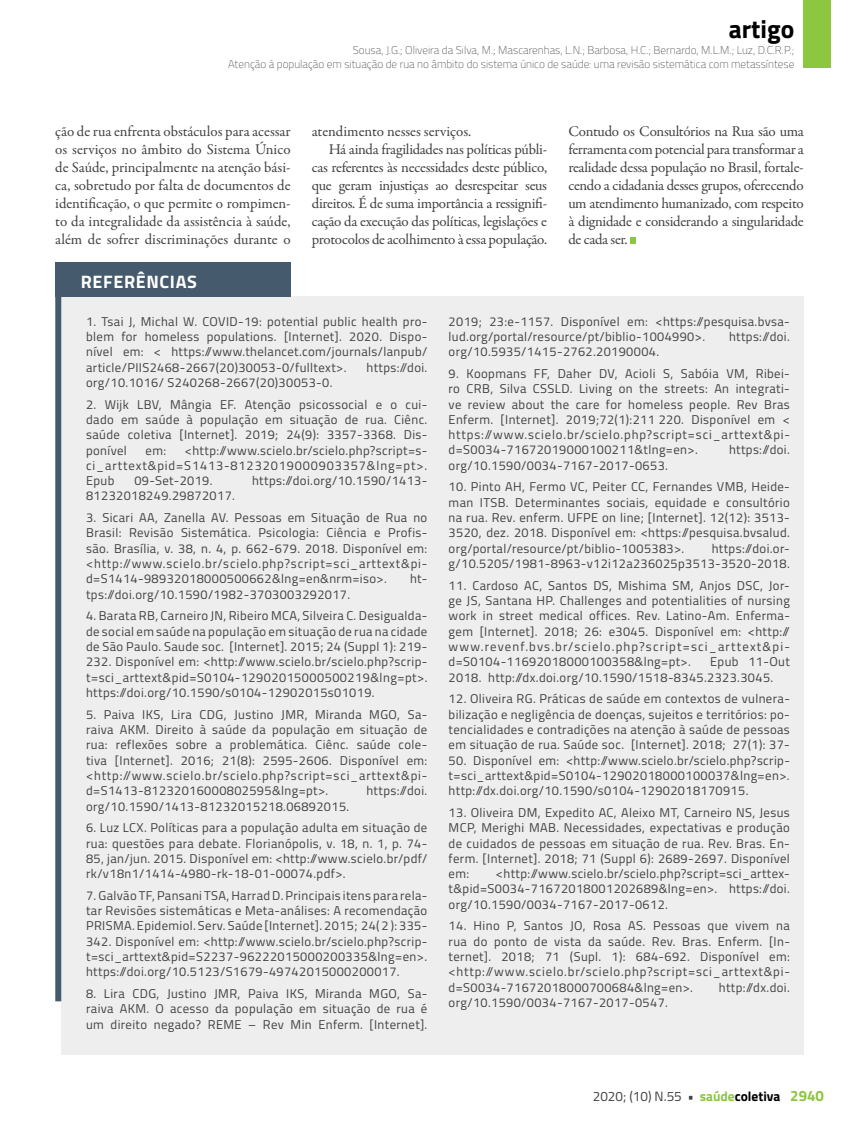
<style>
.page{position:relative;width:859px;height:1132px;background:#fff}
.page>*{position:absolute;margin:0;border:0;box-sizing:border-box;transform-origin:0 0}
.t1{font:700 25.5px "Titillium";color:#000}
.t2{font:700 18px "Titillium";letter-spacing:.035em;color:#fff}
.t3{font:15px/18px "Garamond Premr Pro";letter-spacing:-.02em;color:#414042;text-align:justify}
.t4{font:15px "Garamond Premr Pro";color:#414042}
.t5{font:13.5px "Titillium";color:#414042}
.t6{font:12.75px/15.3px "Titillium";letter-spacing:.03em;color:#414042;text-align:justify}
.t7{font:100 11.25px/13.5px "Titillium";color:#414042;text-align:right}
.s1{font-weight:700}
.s2{font-weight:700;color:#8dc63f}
.s3{font-weight:700;color:#000}
.s4{font-weight:700;font-size:15px;color:#8dc63f}
</style>
<div class="page">
<div style="left:804px;top:0;width:27px;height:68px;background:#8dc63f"></div>
<svg style="left:630px;top:238px;width:6px;height:6px"></svg>
<div style="left:61px;top:296px;width:743px;height:758px;background:#eeeeef"></div>
<div style="left:55px;top:262px;width:236px;height:35px;background:#455a6c"></div>
<div style="left:55px;top:278px;width:6px;height:722px;background:#455a6c"></div>
<h1 class="t1" style="left:729px;top:10px;width:67px">artigo</h1>
<p class="t7" style="left:228px;top:43px;width:568px">Sousa, J.G.; Oliveira da Silva, M.; Mascarenhas, L.N.; Barbosa, H.C.; Bernardo, M.L.M.; Luz, D.C.R.P.;<br>Atenção à população em situação de rua no âmbito do sistema único de saúde: uma revisão sistemática com metassíntese</p>
<p class="t3" style="left:55px;top:122px;width:237px">ção de rua enfrenta obstáculos para acessar os serviços no âmbito do Sistema Único de Saúde, principalmente na atenção bási&shy;ca, sobretudo por falta de documentos de identificação, o que permite o rompimen&shy;to da integralidade da assistência à saúde, além de sofrer discriminações durante o</p>
<p class="t4" style="left:312px;top:122px;width:161px">atendimento nesses serviços.</p>
<p class="t3" style="left:329px;top:140px;width:220px">Há ainda fragilidades nas políticas públi-</p>
<p class="t3" style="left:312px;top:158px;width:237px">cas referentes às necessidades deste público,</p>
<p class="t3" style="left:312px;top:176px;width:237px">que geram injustiças ao desrespeitar seus</p>
<p class="t3" style="left:312px;top:194px;width:237px">direitos. É de suma importância a ressignifi-</p>
<p class="t3" style="left:312px;top:212px;width:237px">cação da execução das políticas, legislações e</p>
<p class="t3" style="left:312px;top:230px;width:237px">protocolos de acolhimento à essa população.</p>
<p class="t3" style="left:568px;top:122px;width:237px">Contudo os Consultórios na Rua são uma ferramenta com potencial para transformar a realidade dessa população no Brasil, fortale&shy;cendo a cidadania desses grupos, oferecendo um atendimento humanizado, com respeito à dignidade e considerando a singularidade de cada ser.</p>
<h2 class="t2" style="left:81px;top:267px;width:117px">REFERÊNCIAS</h2>
<p class="t6" style="left:86px;top:313px;width:343px">1. Tsai J, Michal W. COVID-19: potential public health pro&shy;blem for homeless populations. [Internet]. 2020. Dispo&shy;nível em: &lt; https://www.thelancet.com/journals/lanpub/ article/PIIS2468-2667(20)30053-0/fulltext&gt;.</p>
<p class="t6" style="left:366px;top:359px;width:62px">https://doi.</p>
<p class="t6" style="left:86px;top:374px;width:248px">org/10.1016/ S240268-2667(20)30053-0.</p>
<p class="t6" style="left:86px;top:395px;width:343px">2. Wijk LBV, Mângia EF. Atenção psicossocial e o cui&shy;dado em saúde à população em situação de rua. Ciênc. saúde coletiva [Internet]. 2019; 24(9): 3357-3368. Dis&shy;ponível</p>
<p class="t6" style="left:86px;top:441px;width:343px;text-indent:99px">&lt;http://www.scielo.br/scielo.php?script=s&shy;ci_arttext&amp;pid=S1413-81232019000903357&amp;lng=pt&gt;.<br>Epub</p>
<p class="t6" style="left:146px;top:441px;width:22px">em:</p>
<p class="t6" style="left:134px;top:472px;width:80px">09-Set-2019.</p>
<p class="t6" style="left:252px;top:472px;width:177px">https://doi.org/10.1590/1413-</p>
<p class="t6" style="left:86px;top:487px;width:150px">81232018249.29872017.</p>
<p class="t6" style="left:86px;top:509px;width:343px">3. Sicari AA, Zanella AV. Pessoas em Situação de Rua no Brasil: Revisão Sistemática. Psicologia: Ciência e Profis&shy;são. Brasília, v. 38, n. 4, p. 662-679. 2018. Disponível em: &lt;http://www.scielo.br/scielo.php?script=sci_arttext&amp;pi&shy;d=S1414-98932018000500662&amp;lng=en&amp;nrm=iso&gt;.</p>
<p class="t6" style="left:410px;top:570px;width:19px">ht-</p>
<p class="t6" style="left:86px;top:585px;width:266px">tps://doi.org/10.1590/1982-3703003292017.</p>
<p class="t6" style="left:86px;top:607px;width:343px">4. Barata RB, Carneiro JN, Ribeiro MCA, Silveira C. Desigualda&shy;de social em saúde na população em situação de rua na cidade de São Paulo. Saude soc. [Internet]. 2015; 24 (Suppl 1): 219- 232. Disponível em: &lt;http://www.scielo.br/scielo.php?scrip&shy;t=sci_arttext&amp;pid=S0104-12902015000500219&amp;lng=pt&gt;. https://doi.org/10.1590/s0104-12902015s01019.</p>
<p class="t6" style="left:86px;top:705px;width:343px">5. Paiva IKS, Lira CDG, Justino JMR, Miranda MGO, Sa&shy;raiva AKM. Direito à saúde da população em situação de rua: reflexões sobre a problemática. Ciênc. saúde cole&shy;tiva [Internet]. 2016; 21(8): 2595-2606. Disponível em: &lt;http://www.scielo.br/scielo.php?script=sci_arttext&amp;pi&shy;d=S1413-81232016000802595&amp;lng=pt&gt;.</p>
<p class="t6" style="left:366px;top:782px;width:62px">https://doi.</p>
<p class="t6" style="left:86px;top:797px;width:265px">org/10.1590/1413-81232015218.06892015.</p>
<p class="t6" style="left:86px;top:819px;width:343px">6. Luz LCX. Políticas para a população adulta em situação de rua: questões para debate. Florianópolis, v. 18, n. 1, p. 74- 85, jan/jun. 2015. Disponível em: &lt;http://www.scielo.br/pdf/ rk/v18n1/1414-4980-rk-18-01-00074.pdf&gt;.</p>
<p class="t6" style="left:86px;top:886px;width:343px">7. Galvão TF, Pansani TSA, Harrad D. Principais itens para rela&shy;tar Revisões sistemáticas e Meta-análises: A recomendação PRISMA. Epidemiol. Serv. Saúde [Internet]. 2015; 24( 2 ): 335- 342. Disponível em: &lt;http://www.scielo.br/scielo.php?scrip&shy;t=sci_arttext&amp;pid=S2237-96222015000200335&amp;lng=en&gt;. https://doi.org/10.5123/S1679-49742015000200017.</p>
<p class="t6" style="left:86px;top:985px;width:343px">8. Lira CDG, Justino JMR, Paiva IKS, Miranda MGO, Sa&shy;raiva AKM. O acesso da população em situação de rua é um direito negado? REME – Rev Min Enferm. [Internet].</p>
<p class="t6" style="left:449px;top:313px;width:343px">2019; 23:e-1157. Disponível em: &lt;https://pesquisa.bvsa&shy;lud.org/portal/resource/pt/biblio-1004990&gt;.</p>
<p class="t6" style="left:729px;top:328px;width:62px">https://doi.</p>
<p class="t6" style="left:449px;top:343px;width:212px">org/10.5935/1415-2762.20190004.</p>
<p class="t6" style="left:449px;top:365px;width:343px">9. Koopmans FF, Daher DV, Acioli S, Sabóia VM, Ribei&shy;ro CRB, Silva CSSLD. Living on the streets: An integrati&shy;ve review about the care for homeless people. Rev Bras Enferm. [Internet]. 2019;72(1):211‐220. Disponível em &lt; https://www.scielo.br/scielo.php?script=sci_arttext&amp;pi&shy;d=S0034-71672019000100211&amp;tlng=en&gt;.</p>
<p class="t6" style="left:729px;top:441px;width:62px">https://doi.</p>
<p class="t6" style="left:449px;top:457px;width:221px">org/10.1590/0034-7167-2017-0653.</p>
<p class="t6" style="left:449px;top:478px;width:343px">10. Pinto AH, Fermo VC, Peiter CC, Fernandes VMB, Heide&shy;man ITSB. Determinantes sociais, equidade e consultório na rua. Rev. enferm. UFPE on line; [Internet]. 12(12): 3513- 3520, dez. 2018. Disponível em: &lt;https://pesquisa.bvsalud. org/portal/resource/pt/biblio-1005383&gt;.</p>
<p class="t6" style="left:449px;top:540px;width:343px;text-align:right">https://doi.or&shy;g/10.5205/1981-8963-v12i12a236025p3513-3520-2018.</p>
<p class="t6" style="left:449px;top:577px;width:343px">11. Cardoso AC, Santos DS, Mishima SM, Anjos DSC, Jor&shy;ge JS, Santana HP. Challenges and potentialities of nursing work in street medical offices. Rev. Latino-Am. Enferma&shy;gem [Internet]. 2018; 26: e3045. Disponível em: &lt;http:// www.revenf.bvs.br/scielo.php?script=sci_arttext&amp;pi&shy;d=S0104-11692018000100358&amp;lng=pt&gt;.</p>
<p class="t6" style="left:449px;top:653px;width:343px;text-indent:262px">Epub 11-Out<br>2018. http://dx.doi.org/10.1590/1518-8345.2323.3045.</p>
<p class="t6" style="left:449px;top:690px;width:343px">12. Oliveira RG. Práticas de saúde em contextos de vulnera&shy;bilização e negligência de doenças, sujeitos e territórios: po&shy;tencialidades e contradições na atenção à saúde de pessoas em situação de rua. Saúde soc. [Internet]. 2018; 27(1): 37-</p>
<p class="t6" style="left:449px;top:751px;width:343px">50. Disponível em: &lt;http://www.scielo.br/scielo.php?scrip&shy;t=sci_arttext&amp;pid=S0104-12902018000100037&amp;lng=en&gt;. http://dx.doi.org/10.1590/s0104-12902018170915.</p>
<p class="t6" style="left:449px;top:803px;width:343px">13. Oliveira DM, Expedito AC, Aleixo MT, Carneiro NS, Jesus MCP, Merighi MAB. Necessidades, expectativas e produção de cuidados de pessoas em situação de rua. Rev. Bras. En&shy;ferm. [Internet]. 2018; 71 (Suppl 6): 2689-2697. Disponível em:</p>
<p class="t6" style="left:449px;top:865px;width:343px;text-indent:47px">&lt;http://www.scielo.br/scielo.php?script=sci_arttex&shy;t&amp;pid=S0034-71672018001202689&amp;lng=en&gt;. https://doi. org/10.1590/0034-7167-2017-0612.</p>
<p class="t6" style="left:449px;top:917px;width:343px">14. Hino P, Santos JO, Rosa AS. Pessoas que vivem na rua do ponto de vista da saúde. Rev. Bras. Enferm. [In&shy;ternet]. 2018; 71 (Supl. 1): 684-692. Disponível em: &lt;http://www.scielo.br/scielo.php?script=sci_arttext&amp;pi&shy;d=S0034-71672018000700684&amp;lng=en&gt;.</p>
<p class="t6" style="left:719px;top:978px;width:72px">http://dx.doi.</p>
<p class="t6" style="left:449px;top:993px;width:221px">org/10.1590/0034-7167-2017-0547.</p>
<p class="t5" style="left:593px;top:1086px;width:233px">2020; (10) N.55 <span class="s1">•</span> <span class="s2">saúde</span><span class="s3">coletiva</span> <span class="s4">2940</span></p>
</div>
